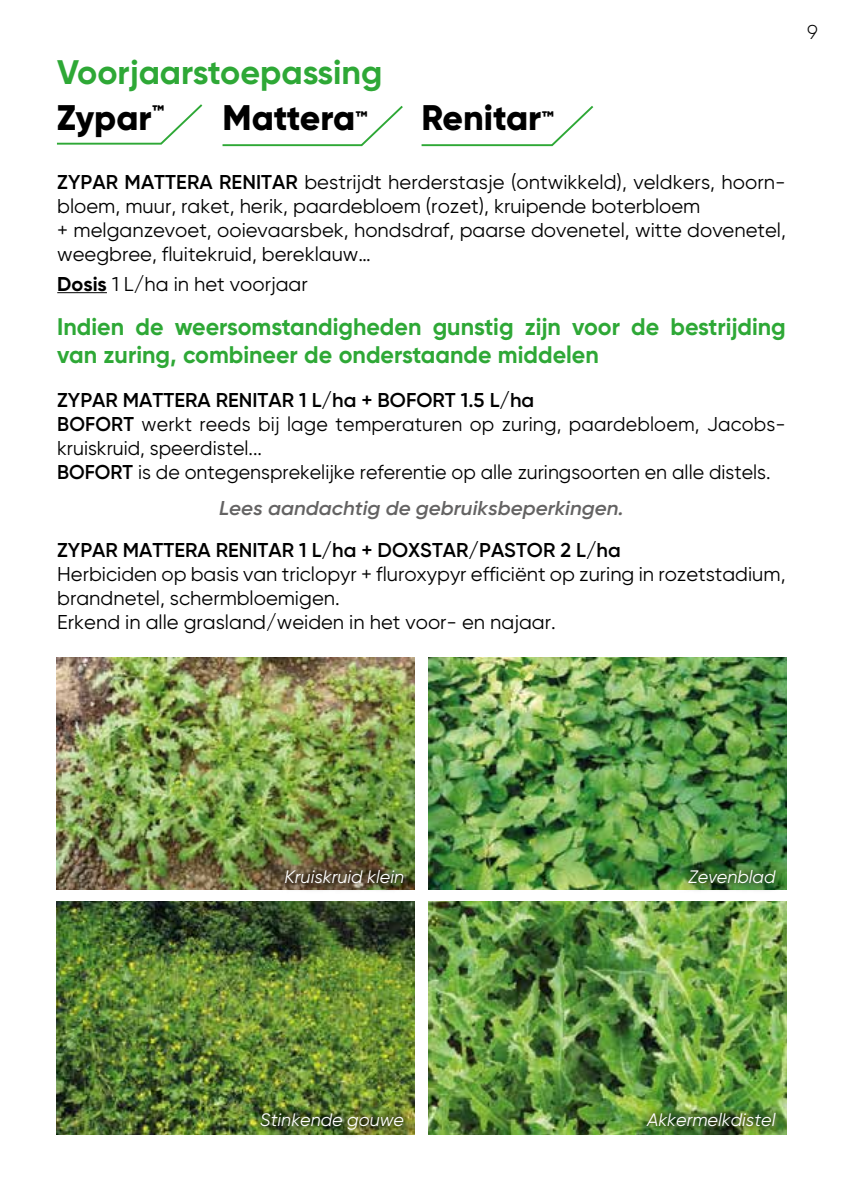
<style>
.page{position:relative;width:842px;height:1191px;background:#fff}
.page>*{position:absolute;margin:0;border:0;box-sizing:border-box;transform-origin:0 0}
.t1{font:800 35.6px "Gilroy";color:#000}
.t2{font:700 34px "Gilroy";color:#2ea836}
.t3{font:700 24px/28.8px "Gilroy";color:#2ea836}
.t4{font:20px/24px "Gilroy";color:#000}
.t5{font:600 20px "Gilroy";color:#000}
.t6{font:italic 600 20px "Gilroy";color:#646363}
.t7{font:300 20px "Gilroy";color:#000}
.t8{font:italic 18px "Gilroy";color:#fff}
.s1{font-size:26.8px}
.s2{font-weight:600}
.s3{font-weight:700}
</style>
<div class="page">
<img style="left:428px;top:657px;width:358px;height:233px">
<img style="left:57px;top:657px;width:358px;height:233px">
<img style="left:428px;top:901px;width:358px;height:233px">
<img style="left:57px;top:901px;width:358px;height:233px">
<div style="left:275px;top:859px;width:138px;height:34px;background:#000;opacity:.75"></div>
<div style="left:251px;top:1102px;width:163px;height:38px;background:#000;opacity:.75"></div>
<div style="left:678px;top:859px;width:107px;height:34px;background:#000;opacity:.75"></div>
<div style="left:637px;top:1102px;width:149px;height:34px;background:#000;opacity:.75"></div>
<svg style="left:222px;top:105px;width:181px;height:42px"></svg>
<svg style="left:421px;top:106px;width:173px;height:41px"></svg>
<svg style="left:57px;top:104px;width:146px;height:41px"></svg>
<hr style="left:57px;top:292px;width:50px;height:1px;background:#000">
<h2 class="t2" style="left:57px;top:51px;width:327px">Voorjaarstoepassing</h2>
<h1 class="t1" style="left:57px;top:95px;width:109px">Zypar<sup>™</sup></h1>
<h1 class="t1" style="left:222px;top:95px;width:147px">Mattera<span class="s1">™</span></h1>
<h1 class="t1" style="left:422px;top:95px;width:134px">Renitar<span class="s1">™</span></h1>
<p class="t4" style="left:57px;top:170px;width:730px"><span class="s2">ZYPAR MATTERA RENITAR</span> bestrijdt herderstasje (ontwikkeld), veldkers, hoorn&shy;bloem, muur, raket, herik, paardebloem (rozet), kruipende boterbloem<br>+ melganzevoet, ooievaarsbek, hondsdraf, paarse dovenetel, witte dovenetel, weegbree, fluitekruid, bereklauw…</p>
<p class="t4" style="left:57px;top:271px;width:252px"><span class="s3">Dosis</span> 1 L/ha in het voorjaar</p>
<p class="t3" style="left:57px;top:311px;width:730px">Indien de weersomstandigheden gunstig zijn voor de bestrijding van zuring, combineer de onderstaande middelen</p>
<p class="t4" style="left:57px;top:388px;width:730px"><span class="s2">ZYPAR MATTERA RENITAR 1 L/ha + BOFORT 1.5 L/ha<br>BOFORT</span> werkt reeds bij lage temperaturen op zuring, paardebloem, Jacobs&shy;kruiskruid, speerdistel...<br><span class="s2">BOFORT</span> is de ontegensprekelijke referentie op alle zuringsoorten en alle distels.</p>
<p class="t6" style="left:219px;top:495px;width:406px">Lees aandachtig de gebruiksbeperkingen.</p>
<p class="t5" style="left:57px;top:537px;width:565px">ZYPAR MATTERA RENITAR 1 L/ha + DOXSTAR/PASTOR 2 L/ha</p>
<p class="t4" style="left:57px;top:561px;width:730px">Herbiciden op basis van triclopyr + fluroxypyr efficiënt op zuring in rozetstadium, brandnetel, schermbloemigen.<br>Erkend in alle grasland/weiden in het voor- en najaar.</p>
<p class="t7" style="left:807px;top:20px;width:12px">9</p>
<p class="t8" style="left:285px;top:865px;width:121px">Kruiskruid klein</p>
<p class="t8" style="left:260px;top:1108px;width:145px">Stinkende gouwe</p>
<p class="t8" style="left:688px;top:865px;width:89px">Zevenblad</p>
<p class="t8" style="left:647px;top:1108px;width:130px">Akkermelkdistel</p>
</div>
